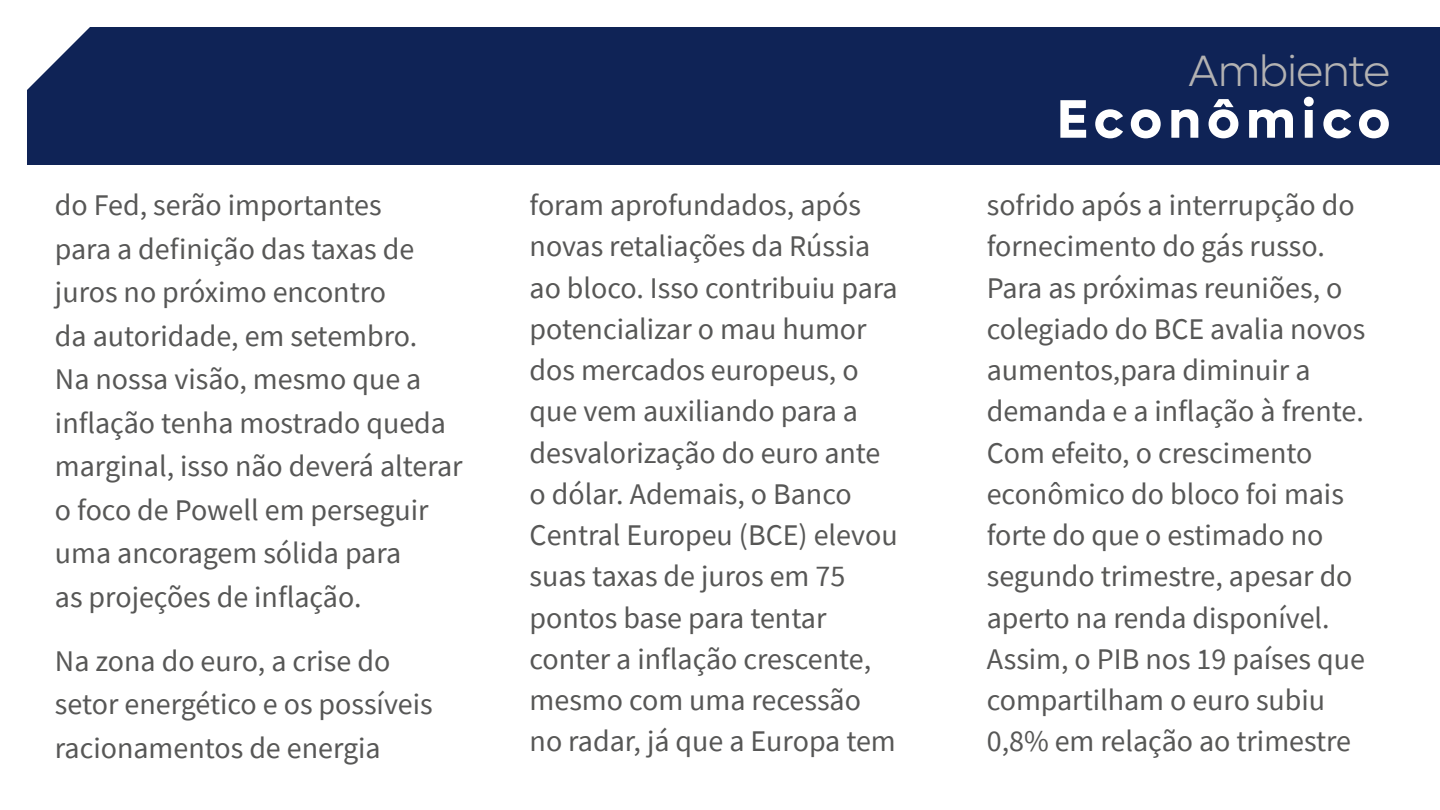
<style>
.page{position:relative;width:1440px;height:810px;background:#fff}
.page>*{position:absolute;margin:0;border:0;box-sizing:border-box;transform-origin:0 0}
.t1{font:700 54.45px "Lufga";letter-spacing:.11em;color:#fff}
.t2{font:300 43.95px "Lufga";letter-spacing:-.02em;color:#b3b2b2}
.t3{font:30px/41.2px "Source Sans Pro";color:#575756}
</style>
<div class="page">
<div style="left:27px;top:27px;width:1413px;height:138px;background:#0f2356"></div>
<p class="t3" style="left:55px;top:183px;width:409px;line-height:43.5px">do Fed, serão importantes<br>para a definição das taxas de juros no próximo encontro<br>da autoridade, em setembro.<br>Na nossa visão, mesmo que a inflação tenha mostrado queda marginal, isso não deverá alterar o foco de Powell em perseguir uma ancoragem sólida para<br>as projeções de inflação.</p>
<p class="t3" style="left:55px;top:639px;width:379px;line-height:43.5px">Na zona do euro, a crise do setor energético e os possíveis racionamentos de energia</p>
<h2 class="t2" style="left:1188px;top:46px;width:204px">Ambiente</h2>
<h1 class="t1" style="left:1057px;top:86px;width:335px">Econômico</h1>
<p class="t3" style="left:530px;top:184px;width:370px">foram aprofundados, após novas retaliações da Rússia ao bloco. Isso contribuiu para potencializar o mau humor dos mercados europeus, o que vem auxiliando para a desvalorização do euro ante o dólar. Ademais, o Banco<br>Central Europeu (BCE) elevou suas taxas de juros em 75 pontos base para tentar conter a inflação crescente, mesmo com uma recessão no radar, já que a Europa tem</p>
<p class="t3" style="left:987px;top:184px;width:380px">sofrido após a interrupção do fornecimento do gás russo.<br>Para as próximas reuniões, o colegiado do BCE avalia novos aumentos,para diminuir a demanda e a inflação à frente.<br>Com efeito, o crescimento econômico do bloco foi mais forte do que o estimado no segundo trimestre, apesar do aperto na renda disponível.<br>Assim, o PIB nos 19 países que compartilham o euro subiu<br>0,8% em relação ao trimestre</p>
</div>
